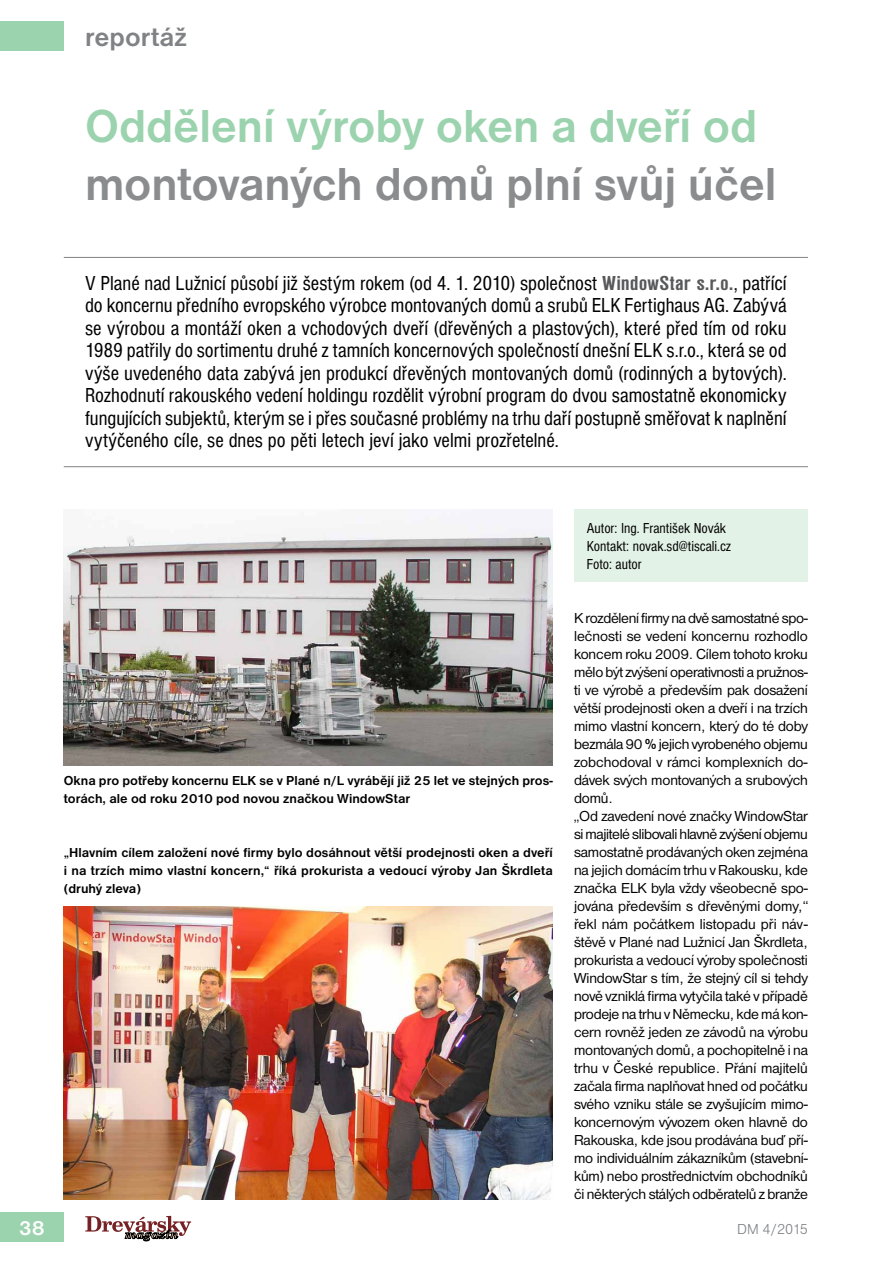
<style>
.page{position:relative;width:893px;height:1263px;background:#fff}
.page>*{position:absolute;margin:0;border:0;box-sizing:border-box;transform-origin:0 0}
.t1{font:700 48px "Nimbus San DEE";letter-spacing:-.005em;color:#8a8c8e}
.t2{font:700 48px "Nimbus San DEE";letter-spacing:-.005em;color:#9bd3ae}
.t3{font:700 27px "Nimbus San DEE";color:#808285}
.t4{font:condensed 21px/22.5px "Nimbus San DEE";color:#000;text-align:justify}
.t5{font:700 21px "Nimbus San DEE";color:#fff}
.t6{font:15px/18px "Nimbus San DEE";letter-spacing:-.01em;color:#000}
.t7{font:condensed 15px/18px "Nimbus San DEE";color:#000}
.t8{font:15px "Nimbus San DEE Ligh";letter-spacing:-.02em;color:#808285}
.t9{font:700 13.5px/18px "Nimbus San DEE";color:#000}
.s1{font-weight:700;color:#58595b}
.s2{font-weight:700}
</style>
<div class="page">
<svg style="left:85px;top:1216px;width:106px;height:25px"></svg>
<div style="left:0;top:1212px;width:64px;height:30px;background:#9bd3ae"></div>
<div style="left:0;top:21px;width:64px;height:30px;background:#9bd3ae"></div>
<hr style="left:64px;top:257px;width:744px;height:1px;background:#808285">
<hr style="left:64px;top:466px;width:744px;height:1px;background:#808285">
<div style="left:574px;top:509px;width:234px;height:73px;background:#e3f2e7"></div>
<img style="left:64px;top:509px;width:489px;height:256px">
<img style="left:64px;top:907px;width:489px;height:292px">
<h2 class="t3" style="left:85px;top:22px;width:103px">reportáž</h2>
<h1 class="t2" style="left:85px;top:99px;width:674px">Oddělení výroby oken a dveří od</h1>
<h1 class="t1" style="left:85px;top:157px;width:693px">montovaných domů plní svůj účel</h1>
<p class="t4" style="left:85px;top:272px;width:703px">V Plané nad Lužnicí působí již šestým rokem (od 4. 1. 2010) společnost <span class="s1">WindowStar s.r.o.</span>, patřící do koncernu předního evropského výrobce montovaných domů a srubů ELK Fertighaus AG. Zabývá se výrobou a montáží oken a vchodových dveří (dřevěných a plastových), které před tím od roku 1989 patřily do sortimentu druhé z tamních koncernových společností dnešní ELK s.r.o., která se od výše uvedeného data zabývá jen produkcí dřevěných montovaných domů (rodinných a bytových).<br>Rozhodnutí rakouského vedení holdingu rozdělit výrobní program do dvou samostatně ekonomicky fungujících subjektů, kterým se i přes současné problémy na trhu daří postupně směřovat k naplnění vytýčeného cíle, se dnes po pěti letech jeví jako velmi prozřetelné.</p>
<p class="t9" style="left:64px;top:772px;width:490px">Okna pro potřeby koncernu ELK se v Plané n/L vyrábějí již 25 let ve stejných pros&shy;torách, ale od roku 2010 pod novou značkou WindowStar</p>
<p class="t9" style="left:64px;top:844px;width:491px;text-align:justify">„Hlavním cílem založení nové firmy bylo dosáhnout větší prodejnosti oken a dveří i na trzích mimo vlastní koncern,“ říká prokurista a vedoucí výroby Jan Škrdleta (druhý zleva)</p>
<p class="t7" style="left:587px;top:520px;width:146px">Autor: Ing. František Novák<br>Kontakt: novak.sd@tiscali.cz<br>Foto: autor</p>
<p class="t6" style="left:574px;top:609px;width:236px">K rozdělení firmy na dvě samostatné spo&shy;lečnosti se vedení koncernu rozhodlo koncem roku 2009. Cílem tohoto kroku mělo být zvýšení operativnosti a pružnos&shy;ti ve výrobě a především pak dosažení větší prodejnosti oken a dveří i na trzích mimo vlastní koncern, který do té doby bezmála 90 <span class="s2">%</span> jejich vyrobeného objemu zobchodoval v rámci komplexních do&shy;dávek svých montovaných a srubových domů.<br>„Od zavedení nové značky WindowStar si majitelé slibovali hlavně zvýšení objemu samostatně prodávaných oken zejména na jejich domácím trhu v Rakousku, kde značka ELK byla vždy všeobecně spo&shy;jována především s dřevěnými domy,“ řekl nám počátkem listopadu při náv&shy;štěvě v Plané nad Lužnicí Jan Škrdleta, prokurista a vedoucí výroby společnosti WindowStar s tím, že stejný cíl si tehdy nově vzniklá firma vytyčila také v případě prodeje na trhu v Německu, kde má kon&shy;cern rovněž jeden ze závodů na výrobu montovaných domů, a pochopitelně i na trhu v České republice. Přání majitelů začala firma naplňovat hned od počátku svého vzniku stále se zvyšujícím mimo&shy;koncernovým vývozem oken hlavně do Rakouska, kde jsou prodávána buď pří&shy;mo individuálním zákazníkům (stavební&shy;kům) nebo prostřednictvím obchodníků či některých stálých odběratelů z branže</p>
<h3 class="t5" style="left:19px;top:1216px;width:28px">38</h3>
<p class="t8" style="left:737px;top:1220px;width:72px">DM 4/2015</p>
</div>
